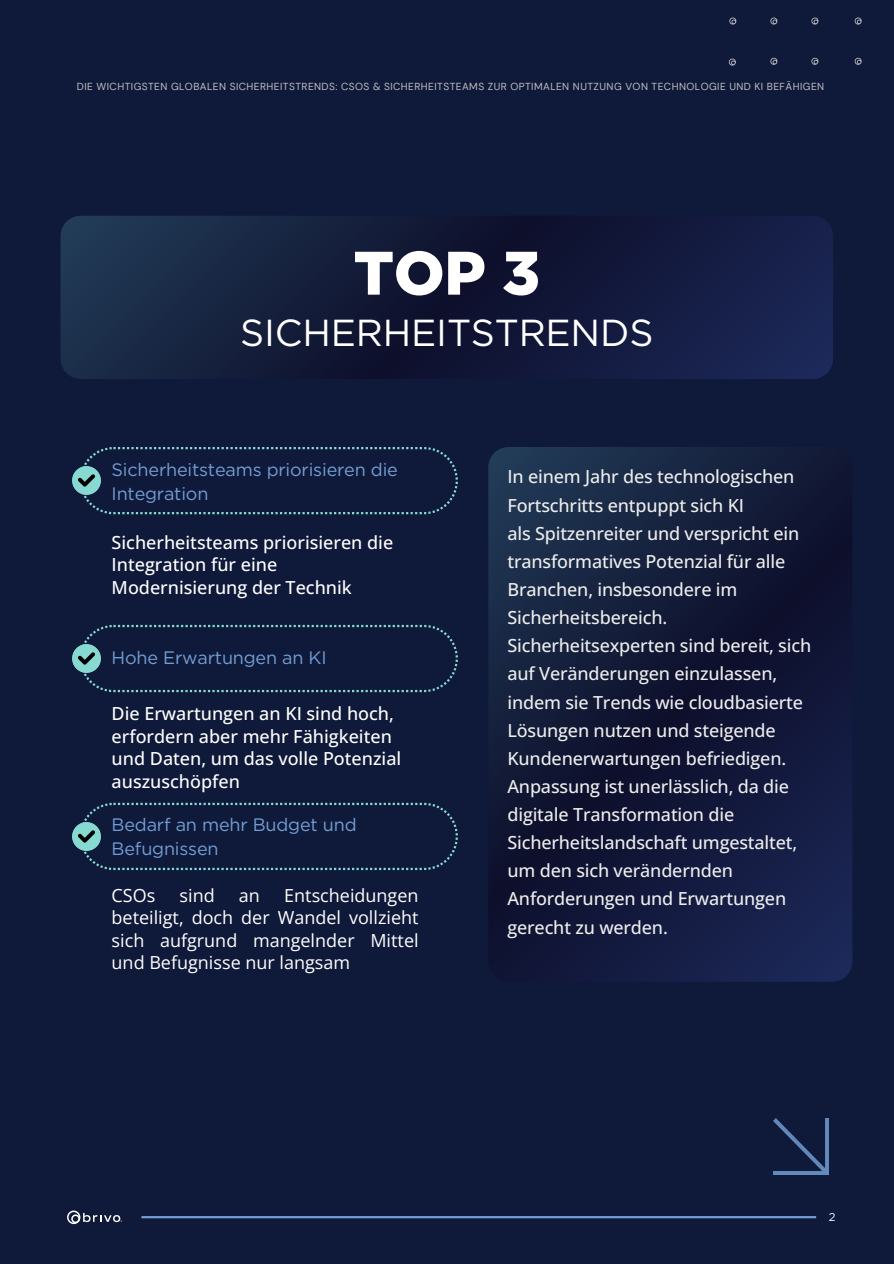
<style>
.page{position:relative;width:894px;height:1264px;background:#fff}
.page>*{position:absolute;margin:0;border:0;box-sizing:border-box;transform-origin:0 0}
.t1{font:900 61.2px "Gotham";color:#fff}
.t2{font:37.5px "Gotham";letter-spacing:-.005em;color:#fff}
.t3{font:500 18px/28.2px "Open Sans";letter-spacing:-.01em;color:#ededed}
.t4{font:500 18px/22.5px "Open Sans";color:#fff}
.t5{font:18px/22.5px "Open Sans";color:#fff;text-align:justify}
.t6{font:18px/23.7px "Gotham";letter-spacing:-.01em;color:#739dd2}
.t7{font:11.25px "Gotham";color:#fafafa}
.t8{font:10.2px "DM Sans";letter-spacing:.045em;color:#bfbfbf}
</style>
<div class="page">
<div style="left:0;top:0;width:893px;height:1263px;background:#0f1939"></div>
<svg style="left:82px;top:447px;width:376px;height:67px"></svg>
<svg style="left:82px;top:802px;width:376px;height:68px"></svg>
<img style="left:72px;top:467px;width:28px;height:28px">
<svg style="left:82px;top:625px;width:376px;height:67px"></svg>
<img style="left:72px;top:644px;width:28px;height:28px">
<img style="left:72px;top:822px;width:28px;height:28px">
<svg style="left:60px;top:216px;width:772px;height:163px"></svg>
<img style="left:728px;top:17px;width:134px;height:49px">
<svg style="left:488px;top:447px;width:364px;height:534px"></svg>
<img style="left:773px;top:1118px;width:55px;height:55px">
<hr style="left:141px;top:1215px;width:674px;height:3px;background:#739cd2">
<svg style="left:67px;top:1210px;width:55px;height:14px"></svg>
<p class="t8" style="left:77px;top:80px;width:748px">DIE WICHTIGSTEN GLOBALEN SICHERHEITSTRENDS: CSOS &amp; SICHERHEITSTEAMS ZUR OPTIMALEN NUTZUNG VON TECHNOLOGIE UND KI BEFÄHIGEN</p>
<h1 class="t1" style="left:353px;top:236px;width:188px">TOP 3</h1>
<h2 class="t2" style="left:240px;top:309px;width:414px">SICHERHEITSTRENDS</h2>
<p class="t6" style="left:112px;top:458px;width:288px">Sicherheitsteams priorisieren die<br>Integration</p>
<p class="t4" style="left:112px;top:530px;width:283px">Sicherheitsteams priorisieren die<br>Integration für eine<br>Modernisierung der Technik</p>
<p class="t6" style="left:112px;top:646px;width:216px">Hohe Erwartungen an KI</p>
<p class="t4" style="left:112px;top:702px;width:291px">Die Erwartungen an KI sind hoch, erfordern aber mehr Fähigkeiten und Daten, um das volle Potenzial auszuschöpfen</p>
<p class="t6" style="left:112px;top:812px;width:246px">Bedarf an mehr Budget und<br>Befugnissen</p>
<p class="t5" style="left:112px;top:883px;width:308px;text-indent:172px">Entscheidungen beteiligt, doch der Wandel vollzieht sich aufgrund mangelnder Mittel und Befugnisse nur langsam</p>
<p class="t5" style="left:112px;top:883px;width:45px">CSOs</p>
<p class="t5" style="left:179px;top:883px;width:37px">sind</p>
<p class="t5" style="left:239px;top:883px;width:23px">an</p>
<p class="t3" style="left:507px;top:462px;width:305px">In einem Jahr des technologischen<br>Fortschritts entpuppt sich KI<br>als Spitzenreiter und verspricht ein transformatives Potenzial für alle<br>Branchen, insbesondere im<br>Sicherheitsbereich.<br>Sicherheitsexperten sind bereit, sich auf Veränderungen einzulassen, indem sie Trends wie cloudbasierte<br>Lösungen nutzen und steigende<br>Kundenerwartungen befriedigen.<br>Anpassung ist unerlässlich, da die digitale Transformation die<br>Sicherheitslandschaft umgestaltet, um den sich verändernden<br>Anforderungen und Erwartungen gerecht zu werden.</p>
<p class="t7" style="left:828px;top:1210px;width:8px">2</p>
</div>
